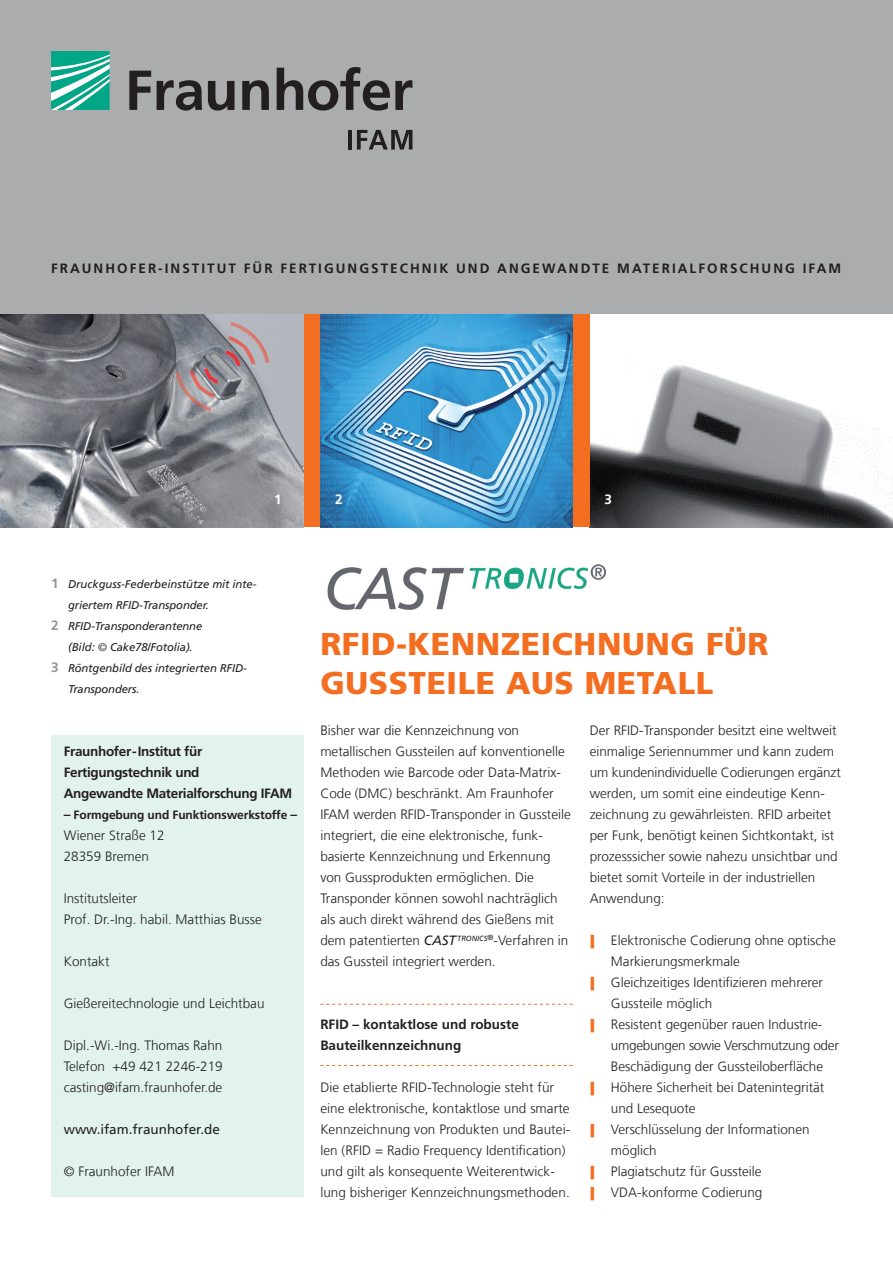
<style>
.page{position:relative;width:893px;height:1263px;background:#fff}
.page>*{position:absolute;margin:0;border:0;box-sizing:border-box;transform-origin:0 0}
.t1{font:900 31.5px/39px "Frutiger LT Com";letter-spacing:.02em;color:#f36e21}
.t2{font:300 13.5px/21px "Frutiger LT Com";color:#231f20}
.t3{font:700 13.5px "Frutiger LT Com";letter-spacing:.15em;color:#231f20}
.t4{font:700 13.5px/21px "Frutiger LT Com";letter-spacing:-.025em;color:#231f20}
.t5{font:700 13.5px/21px "Frutiger LT Com";color:#231f20}
.t6{font:300 13.5px "Frutiger LT Com";letter-spacing:-.02em;color:#231f20}
.t7{font:13.5px "Frutiger LT Com";color:#231f20}
.t8{font:700 13.5px "Frutiger LT Com";color:#fff}
.t9{font:700 12px "Frutiger LT Com";letter-spacing:-.01em;color:#231f20}
.t10{font:italic 11.25px "Frutiger LT Com";letter-spacing:-.01em;color:#231f20}
.s1{font-weight:700;font-style:normal;font-size:13.5px;color:#939598}
.s2{font-weight:300;font-style:normal}
.s3{font-size:13.5px}
.s4{font-weight:400;font-style:italic}
.s5{font-weight:900;color:#f36e21}
</style>
<div class="page">
<div style="left:0;top:0;width:893px;height:315px;background:#aaacad"></div>
<div style="left:303px;top:315px;width:17px;height:212px;background:#f36e21"></div>
<svg style="left:51px;top:51px;width:59px;height:59px;background:#4abea7"></svg>
<svg style="left:129px;top:67px;width:283px;height:44px"></svg>
<hr style="left:348px;top:130px;width:4px;height:20px;background:#231f20">
<svg style="left:357px;top:130px;width:55px;height:20px"></svg>
<div style="left:51px;top:735px;width:252px;height:462px;background:#e2f3ee"></div>
<img style="left:327px;top:564px;width:279px;height:46px">
<img style="left:590px;top:357px;width:303px;height:170px">
<div style="left:573px;top:315px;width:17px;height:212px;background:#f36e21"></div>
<svg style="left:320px;top:1004px;width:253px;height:1px"></svg>
<svg style="left:320px;top:1065px;width:253px;height:1px"></svg>
<img style="left:320px;top:315px;width:253px;height:212px">
<img style="left:0;top:315px;width:303px;height:212px">
<p class="t3" style="left:51px;top:260px;width:792px">FRAUNHOFER-INSTITUT FÜR FERTIGUNGSTECHNIK UND ANGEWANDTE MATERIALFORSCHUNG IFAM</p>
<p class="t8" style="left:274px;top:492px;width:9px">1</p>
<p class="t8" style="left:335px;top:492px;width:9px">2</p>
<p class="t8" style="left:604px;top:492px;width:9px">3</p>
<p class="t10" style="left:51px;top:578px;width:207px"><span class="s1">1</span> Druckguss-Federbeinstütze mit inte-</p>
<p class="t10" style="left:68px;top:599px;width:142px">griertem RFID-Transponder.</p>
<p class="t10" style="left:51px;top:620px;width:153px"><span class="s1">2</span> RFID-Transponderantenne</p>
<p class="t10" style="left:68px;top:641px;width:126px">(Bild: <span class="s2">©</span> Cake78/Fotolia).</p>
<p class="t10" style="left:51px;top:662px;width:197px"><span class="s1">3</span> Röntgenbild des integrierten RFID-</p>
<p class="t10" style="left:68px;top:683px;width:73px">Transponders.</p>
<p class="t4" style="left:64px;top:741px;width:230px">Fraunhofer-Institut für<br>Fertigungstechnik und<br>Angewandte Materialforschung IFAM</p>
<p class="t9" style="left:64px;top:808px;width:235px"><span class="s3">–</span> Formgebung und Funktionswerkstoffe <span class="s3">–</span></p>
<p class="t2" style="left:64px;top:825px;width:102px">Wiener Straße 12<br>28359 Bremen</p>
<p class="t2" style="left:64px;top:888px;width:200px">Institutsleiter<br>Prof. Dr.-Ing. habil. Matthias Busse</p>
<p class="t2" style="left:64px;top:951px;width:47px">Kontakt</p>
<p class="t2" style="left:64px;top:993px;width:202px">Gießereitechnologie und Leichtbau</p>
<p class="t2" style="left:64px;top:1035px;width:160px;text-align:justify">Dipl.-Wi.-Ing. Thomas Rahn Telefon +49 421 2246-219 casting@ifam.fraunhofer.de</p>
<p class="t7" style="left:64px;top:1122px;width:158px">www.ifam.fraunhofer.de</p>
<p class="t2" style="left:64px;top:1161px;width:112px">© Fraunhofer IFAM</p>
<h1 class="t1" style="left:320px;top:624px;width:450px">RFID-KENNZEICHNUNG FÜR<br>GUSSTEILE AUS METALL</h1>
<p class="t2" style="left:320px;top:720px;width:252px">Bisher war die Kennzeichnung von metallischen Gussteilen auf konventionelle Methoden wie Barcode oder Data-Matrix-Code (DMC) beschränkt. Am Fraunhofer IFAM werden RFID-Transponder in Gussteile integriert, die eine elektronische, funk&shy;basierte Kennzeichnung und Erkennung von Gussprodukten ermöglichen. Die Transponder können sowohl nachträglich als auch direkt während des Gießens mit dem patentierten <span class="s4">CAST</span><sup>TRONICS®</sup>-Verfahren in das Gussteil integriert werden.</p>
<p class="t2" style="left:590px;top:720px;width:253px">Der RFID-Transponder besitzt eine weltweit einmalige Seriennummer und kann zudem um kundenindividuelle Codierungen ergänzt werden, um somit eine eindeutige Kenn&shy;zeichnung zu gewährleisten. RFID arbeitet per Funk, benötigt keinen Sichtkontakt, ist prozesssicher sowie nahezu unsichtbar und bietet somit Vorteile in der industriellen Anwendung:</p>
<p class="t2" style="left:590px;top:930px;width:248px"><span class="s5">|</span> Elektronische Codierung ohne optische</p>
<p class="t2" style="left:611px;top:951px;width:130px">Markierungsmerkmale</p>
<p class="t2" style="left:590px;top:972px;width:235px"><span class="s5">|</span> Gleichzeitiges Identifizieren mehrerer</p>
<p class="t2" style="left:611px;top:993px;width:103px">Gussteile möglich</p>
<p class="t2" style="left:590px;top:1014px;width:234px"><span class="s5">|</span> Resistent gegenüber rauen Industrie-</p>
<p class="t6" style="left:611px;top:1038px;width:229px">umgebungen sowie Verschmutzung oder</p>
<p class="t2" style="left:611px;top:1056px;width:214px">Beschädigung der Gussteiloberfläche</p>
<p class="t2" style="left:590px;top:1077px;width:236px"><span class="s5">|</span> Höhere Sicherheit bei Datenintegrität</p>
<p class="t2" style="left:611px;top:1098px;width:86px">und Lesequote</p>
<p class="t2" style="left:590px;top:1119px;width:222px"><span class="s5">|</span> Verschlüsselung der Informationen</p>
<p class="t2" style="left:611px;top:1140px;width:47px">möglich</p>
<p class="t2" style="left:590px;top:1161px;width:174px"><span class="s5">|</span> Plagiatschutz für Gussteile</p>
<p class="t2" style="left:590px;top:1182px;width:174px"><span class="s5">|</span> VDA-konforme Codierung</p>
<p class="t5" style="left:320px;top:1014px;width:200px">RFID – kontaktlose und robuste<br>Bauteilkennzeichnung</p>
<p class="t2" style="left:320px;top:1077px;width:251px">Die etablierte RFID-Technologie steht für eine elektronische, kontaktlose und smarte Kennzeichnung von Produkten und Bautei&shy;len (RFID = Radio Frequency Identification) und gilt als konsequente Weiterentwick&shy;lung bisheriger Kennzeichnungsmethoden.</p>
</div>
